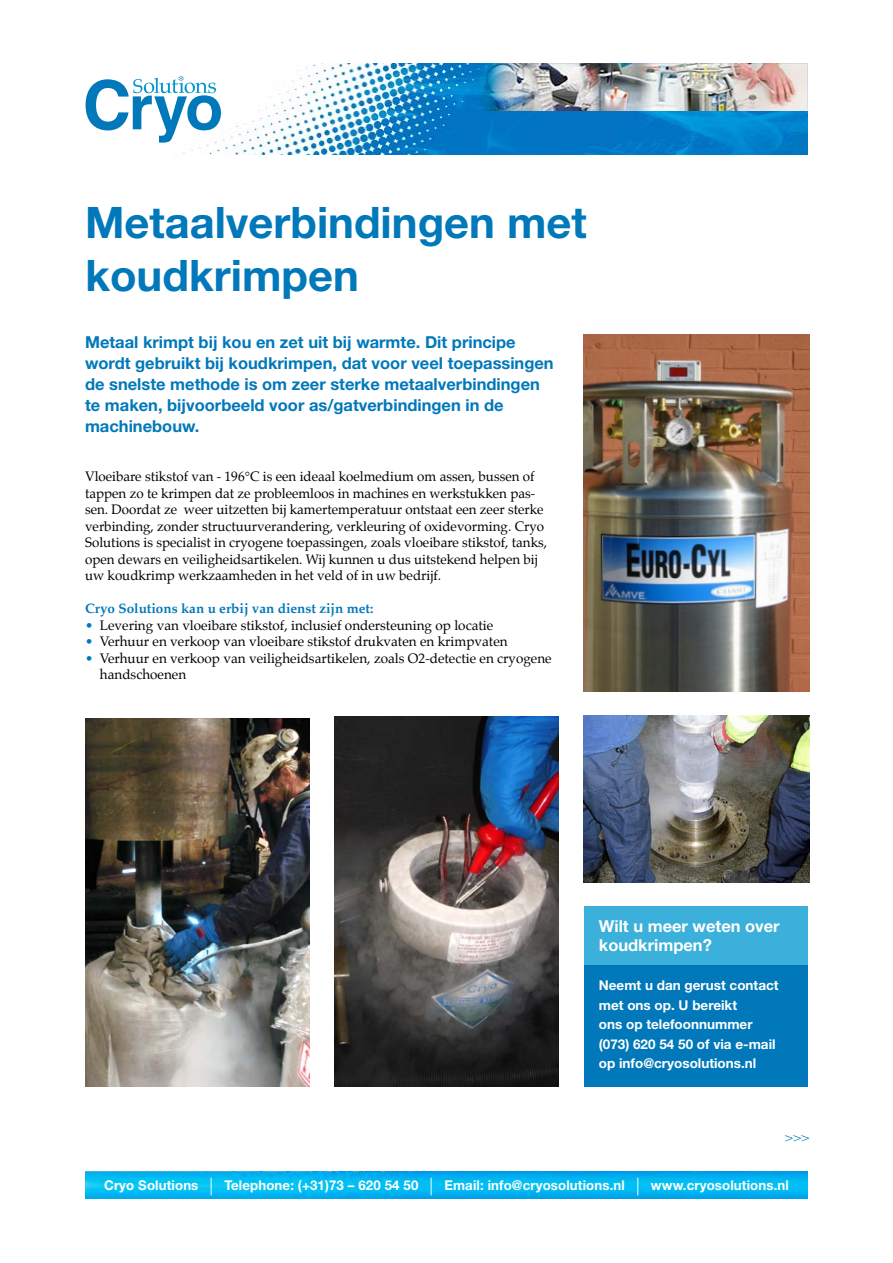
<style>
.page{position:relative;width:893px;height:1263px;background:#fff}
.page>*{position:absolute;margin:0;border:0;box-sizing:border-box;transform-origin:0 0}
.t1{font:700 43.5px/52.5px "Helvetica Neue";color:#0078ba}
.t2{font:700 16.5px/21px "Helvetica Neue";color:#0078ba}
.t3{font:700 16.5px/19.5px "Helvetica Neue";color:#fff}
.t4{font:13.5px/16.5px "Palatino";color:#000}
.t5{font:700 13.5px/19.5px "Helvetica Neue";color:#fff}
.t6{font:700 13.5px "Palatino";color:#0078ba}
.t7{font:13.5px "Palatino";color:#0078ba}
.s1{color:#0078ba}
.s2{font-weight:400;font-size:23.7px}
</style>
<div class="page">
<img style="left:85px;top:1172px;width:723px;height:26px">
<img style="left:85px;top:64px;width:722px;height:91px">
<svg style="left:86px;top:75px;width:135px;height:68px"></svg>
<img style="left:334px;top:716px;width:224px;height:370px">
<img style="left:584px;top:335px;width:225px;height:357px">
<img style="left:584px;top:715px;width:225px;height:167px">
<img style="left:85px;top:718px;width:224px;height:368px">
<div style="left:584px;top:915px;width:224px;height:171px;background:#0078ba"></div>
<div style="left:584px;top:906px;width:224px;height:59px;background:#3bb0da"></div>
<h1 class="t1" style="left:85px;top:195px;width:503px">Metaalverbindingen met koudkrimpen</h1>
<p class="t2" style="left:85px;top:331px;width:470px">Metaal krimpt bij kou en zet uit bij warmte. Dit principe wordt gebruikt bij koudkrimpen, dat voor veel toepassingen de snelste methode is om zeer sterke metaalverbindingen te maken, bijvoorbeeld voor as/gatverbindingen in de machinebouw.</p>
<p class="t4" style="left:85px;top:468px;width:464px">Vloeibare stikstof van - 196°C is een ideaal koelmedium om assen, bussen of tappen zo te krimpen dat ze probleemloos in machines en werkstukken pas&shy;sen. Doordat ze weer uitzetten bij kamertemperatuur ontstaat een zeer sterke verbinding, zonder structuurverandering, verkleuring of oxidevorming. Cryo Solutions is specialist in cryogene toepassingen, zoals vloeibare stikstof, tanks, open dewars en veiligheidsartikelen. Wij kunnen u dus uitstekend helpen bij uw koudkrimp werkzaamheden in het veld of in uw bedrijf.</p>
<p class="t6" style="left:85px;top:597px;width:290px">Cryo Solutions kan u erbij van dienst zijn met:</p>
<p class="t4" style="left:85px;top:617px;width:410px"><span class="s1">•</span> Levering van vloeibare stikstof, inclusief ondersteuning op locatie</p>
<p class="t4" style="left:85px;top:633px;width:424px"><span class="s1">•</span> Verhuur en verkoop van vloeibare stikstof drukvaten en krimpvaten</p>
<p class="t4" style="left:100px;top:650px;width:453px;text-indent:-15px"><span class="s1">•</span> Verhuur en verkoop van veiligheidsartikelen, zoals O2-detectie en cryogene handschoenen</p>
<p class="t3" style="left:599px;top:916px;width:182px">Wilt u meer weten over koudkrimpen?</p>
<p class="t5" style="left:599px;top:975px;width:181px">Neemt u dan gerust contact met ons op. U bereikt<br>ons op telefoonnummer (073) 620 54 50 of via e-mail op info@cryosolutions.nl</p>
<p class="t7" style="left:785px;top:1126px;width:26px">&gt;&gt;&gt;</p>
<p class="t5" style="left:104px;top:1175px;width:686px">Cryo Solutions <span class="s2">|</span> Telephone: (+31)73 – 620 54 50 <span class="s2">|</span> Email: info@cryosolutions.nl <span class="s2">|</span> www.cryosolutions.nl</p>
</div>
